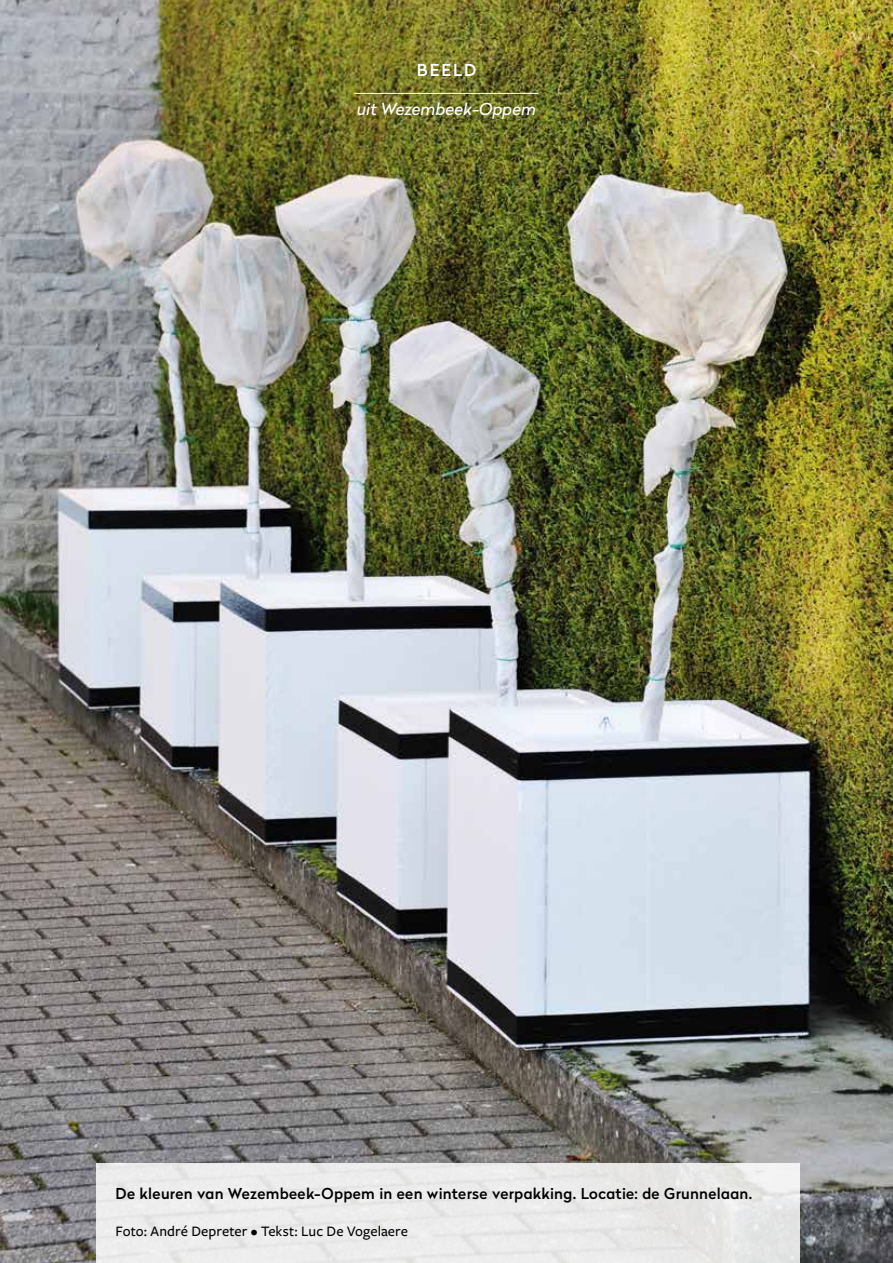
<style>
.page{position:relative;width:893px;height:1263px;background:#fff}
.page>*{position:absolute;margin:0;border:0;box-sizing:border-box;transform-origin:0 0}
.t1{font:italic 16.5px "Radikal";color:#fff}
.t2{font:500 16.5px "Radikal";letter-spacing:.12em;color:#fff}
.t3{font:500 15px "Radikal";letter-spacing:.02em;color:#000}
.t4{font:500 15px "Freight Sans Pro";letter-spacing:.005em;color:#000}
</style>
<div class="page">
<img style="left:0;top:0;width:893px;height:1263px">
<div style="left:96px;top:1163px;width:703px;height:100px;background:#ebebec"></div>
<hr style="left:354px;top:93px;width:184px;height:1px;background:#fff">
<p class="t2" style="left:417px;top:58px;width:61px">BEELD</p>
<p class="t1" style="left:357px;top:98px;width:181px">uit Wezembeek-Oppem</p>
<p class="t3" style="left:116px;top:1183px;width:638px">De kleuren van Wezembeek-Oppem in een winterse verpakking. Locatie: de Grunnelaan.</p>
<p class="t4" style="left:116px;top:1220px;width:294px">Foto: André Depreter • Tekst: Luc De Vogelaere</p>
</div>
